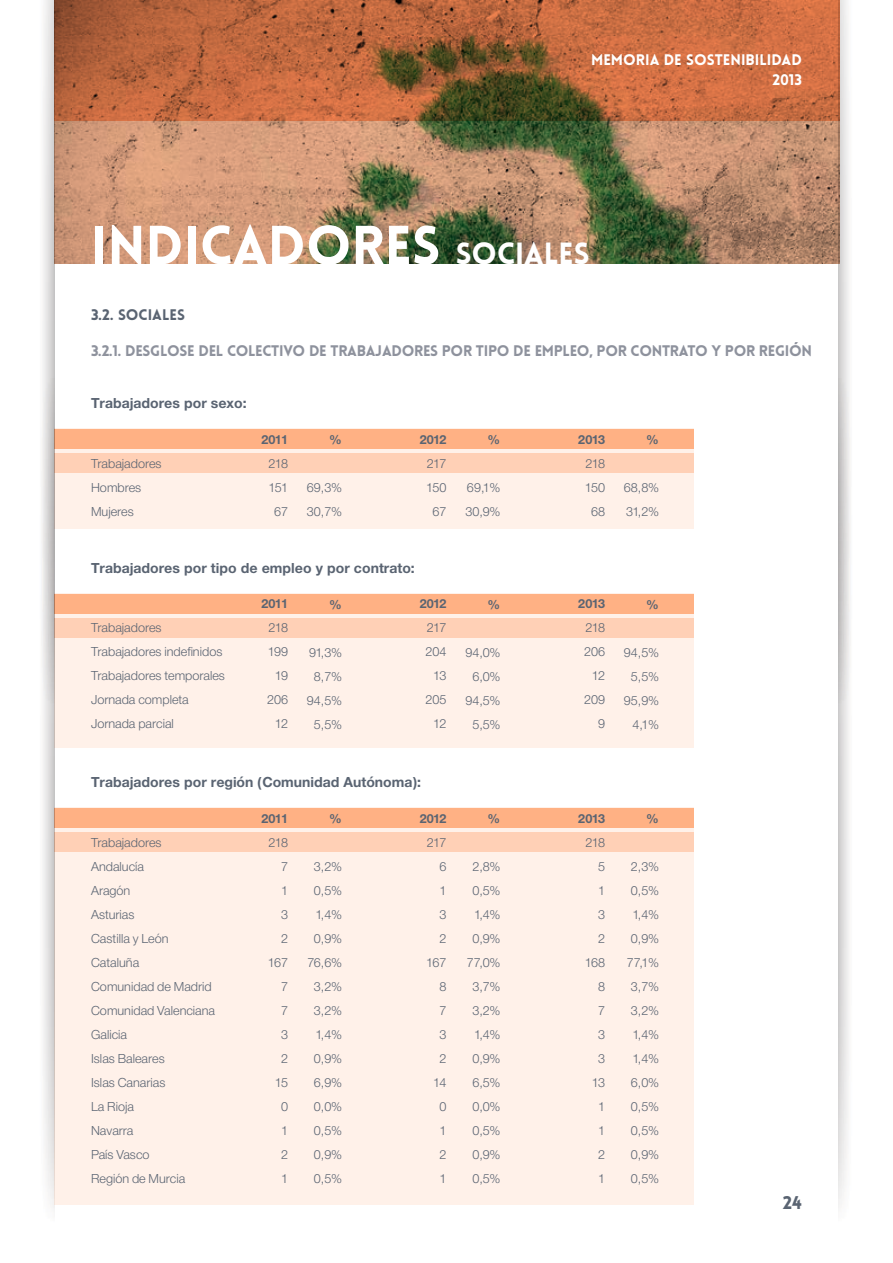
<style>
.page{position:relative;width:893px;height:1263px;background:#fff}
.page>*{position:absolute;margin:0;border:0;box-sizing:border-box;transform-origin:0 0}
.t1{font:900 54px "Lovelo";color:#fff}
.t2{font:900 18px "Lovelo";color:#5a6472}
.t3{font:15px "NH75";color:#5a6472}
.t4{font:900 15px "Lovelo";letter-spacing:-.02em;color:#8e929d}
.t5{font:900 15px/19.5px "Lovelo";color:#fff;text-align:right}
.t6{font:900 15px "Lovelo";color:#5a6472}
.t7{font:13.5px/24px "NH45";color:#5a6472;text-align:center}
.t8{font:13.5px "NH75";letter-spacing:-.05em;color:#5a6472}
.t9{font:13.5px/24px "NH45";letter-spacing:-.05em;color:#5a6472;text-align:center}
.t10{font:13.5px/24px "NH45";letter-spacing:-.025em;color:#5a6472;text-align:center}
.s1{font-size:30px}
</style>
<div class="page">
<svg style="left:40px;top:190px;width:14px;height:21px"></svg>
<img style="left:839px;top:0;width:10px;height:217px">
<svg style="left:839px;top:190px;width:10px;height:21px"></svg>
<img style="left:838px;top:217px;width:13px;height:991px">
<img style="left:54px;top:0;width:785px;height:264px">
<div style="left:54px;top:429px;width:639px;height:100px;background:#fff1e9"></div>
<div style="left:54px;top:593px;width:639px;height:155px;background:#fff1e9"></div>
<div style="left:54px;top:808px;width:639px;height:397px;background:#fff1e9"></div>
<div style="left:54px;top:429px;width:639px;height:20px;background:#ffb184"></div>
<div style="left:54px;top:594px;width:639px;height:20px;background:#ffb184"></div>
<div style="left:54px;top:808px;width:639px;height:20px;background:#ffb184"></div>
<div style="left:54px;top:453px;width:639px;height:20px;background:#ffd0b6"></div>
<div style="left:54px;top:618px;width:639px;height:20px;background:#ffd0b6"></div>
<div style="left:54px;top:832px;width:639px;height:20px;background:#ffd0b6"></div>
<p class="t5" style="left:591px;top:51px;width:212px">MEMORIA DE SOSTENIBILIDAD<br>2013</p>
<h1 class="t1" style="left:91px;top:212px;width:500px">INDICADORES <span class="s1">SOCIALES</span></h1>
<p class="t6" style="left:91px;top:305px;width:95px">3.2. SOCIALES</p>
<p class="t4" style="left:91px;top:342px;width:722px">3.2.1. DESGLOSE DEL COLECTIVO DE TRABAJADORES POR TIPO DE EMPLEO, POR CONTRATO Y POR REGIÓN</p>
<p class="t3" style="left:91px;top:393px;width:157px">Trabajadores por sexo:</p>
<p class="t7" style="left:91px;top:452px;width:72px;text-align:left">Trabajadores<br>Hombres<br>Mujeres</p>
<p class="t8" style="left:262px;top:430px;width:28px">2011</p>
<p class="t7" style="left:269px;top:452px;width:21px">218<br>151<br>67</p>
<p class="t8" style="left:329px;top:430px;width:14px">%</p>
<p class="t7" style="left:307px;top:476px;width:36px;text-align:left">69,3%<br>30,7%</p>
<p class="t8" style="left:420px;top:430px;width:28px">2012</p>
<p class="t7" style="left:426px;top:452px;width:22px">217<br>150<br>67</p>
<p class="t3" style="left:91px;top:558px;width:325px">Trabajadores por tipo de empleo y por contrato:</p>
<p class="t7" style="left:91px;top:617px;width:135px;text-align:left">Trabajadores<br>Trabajadores indefinidos<br>Trabajadores temporales<br>Jornada completa<br>Jornada parcial</p>
<p class="t8" style="left:262px;top:595px;width:28px">2011</p>
<p class="t9" style="left:267px;top:617px;width:23px">218<br>199<br>19<br>206<br>12</p>
<p class="t8" style="left:329px;top:595px;width:14px">%</p>
<p class="t7" style="left:307px;top:641px;width:36px">91,3%<br>8,7%<br>94,5%<br>5,5%</p>
<p class="t8" style="left:420px;top:595px;width:28px">2012</p>
<p class="t10" style="left:426px;top:617px;width:23px">217<br>204<br>13<br>205<br>12</p>
<p class="t3" style="left:91px;top:772px;width:331px">Trabajadores por región (Comunidad Autónoma):</p>
<p class="t7" style="left:91px;top:831px;width:126px;text-align:left">Trabajadores<br>Andalucía<br>Aragón<br>Asturias<br>Castilla y León<br>Cataluña<br>Comunidad de Madrid<br>Comunidad Valenciana<br>Galicia<br>Islas Baleares<br>Islas Canarias<br>La Rioja<br>Navarra<br>País Vasco<br>Región de Murcia</p>
<p class="t8" style="left:262px;top:809px;width:28px">2011</p>
<p class="t7" style="left:268px;top:831px;width:22px;text-align:right">218<br>7<br>1<br>3<br>2<br>167<br>7<br>7<br>3<br>2<br>15<br>0<br>1<br>2<br>1</p>
<p class="t8" style="left:329px;top:809px;width:14px">%</p>
<p class="t7" style="left:307px;top:855px;width:36px">3,2%<br>0,5%<br>1,4%<br>0,9%<br>76,6%<br>3,2%<br>3,2%<br>1,4%<br>0,9%<br>6,9%<br>0,0%<br>0,5%<br>0,9%<br>0,5%</p>
<p class="t8" style="left:420px;top:809px;width:28px">2012</p>
<p class="t7" style="left:426px;top:831px;width:22px;text-align:right">217<br>6<br>1<br>3<br>2<br>167<br>8<br>7<br>3<br>2<br>14<br>0<br>1<br>2<br>1</p>
<p class="t8" style="left:488px;top:430px;width:14px">%</p>
<p class="t7" style="left:465px;top:476px;width:36px;text-align:left">69,1%<br>30,9%</p>
<p class="t8" style="left:488px;top:595px;width:14px">%</p>
<p class="t7" style="left:465px;top:641px;width:36px">94,0%<br>6,0%<br>94,5%<br>5,5%</p>
<p class="t8" style="left:488px;top:809px;width:14px">%</p>
<p class="t7" style="left:467px;top:855px;width:35px">2,8%<br>0,5%<br>1,4%<br>0,9%<br>77,0%<br>3,7%<br>3,2%<br>1,4%<br>0,9%<br>6,5%<br>0,0%<br>0,5%<br>0,9%<br>0,5%</p>
<p class="t8" style="left:578px;top:430px;width:28px">2013</p>
<p class="t7" style="left:585px;top:452px;width:22px">218<br>150<br>68</p>
<p class="t8" style="left:646px;top:430px;width:14px">%</p>
<p class="t7" style="left:624px;top:476px;width:36px;text-align:left">68,8%<br>31,2%</p>
<p class="t8" style="left:578px;top:595px;width:28px">2013</p>
<p class="t7" style="left:584px;top:617px;width:23px;text-align:right">218<br>206<br>12<br>209<br>9</p>
<p class="t8" style="left:646px;top:595px;width:14px">%</p>
<p class="t7" style="left:624px;top:641px;width:36px;text-align:right">94,5%<br>5,5%<br>95,9%<br>4,1%</p>
<p class="t8" style="left:578px;top:809px;width:28px">2013</p>
<p class="t7" style="left:585px;top:831px;width:22px;text-align:right">218<br>5<br>1<br>3<br>2<br>168<br>8<br>7<br>3<br>3<br>13<br>1<br>1<br>2<br>1</p>
<p class="t8" style="left:646px;top:809px;width:14px">%</p>
<p class="t7" style="left:627px;top:855px;width:33px">2,3%<br>0,5%<br>1,4%<br>0,9%<br>77,1%<br>3,7%<br>3,2%<br>1,4%<br>1,4%<br>6,0%<br>0,5%<br>0,5%<br>0,9%<br>0,5%</p>
<h2 class="t2" style="left:783px;top:1191px;width:21px">24</h2>
</div>
